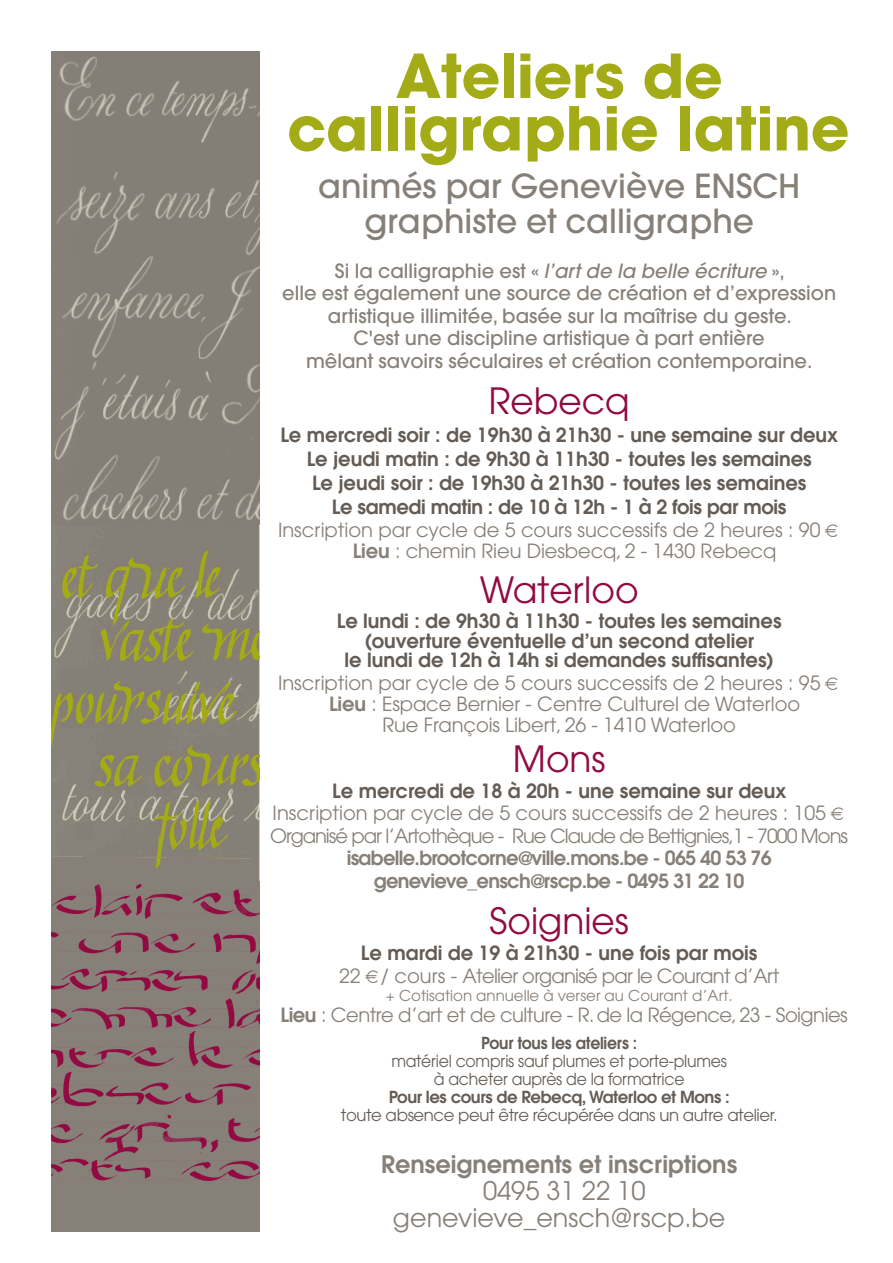
<style>
.page{position:relative;width:893px;height:1263px;background:#fff}
.page>*{position:absolute;margin:0;border:0;box-sizing:border-box;transform-origin:0 0}
.t1{font:700 60px/52.5px "Avant Garde";letter-spacing:-.005em;color:#a3ac17;text-align:center}
.t2{font:36px "Avant Garde";color:#920a41}
.t3{font:500 33px/34.5px "Avant Garde";color:#878079;text-align:center}
.t4{font:25.5px/27px "Avant Garde";color:#878079;text-align:center}
.t5{font:600 24px "Avant Garde";color:#878079}
.t6{font:600 19.5px/24px "Avant Garde";color:#645c55;text-align:center}
.t7{font:500 19.5px/22.5px "Avant Garde";color:#878079;text-align:center}
.t8{font:19.5px/21px "Avant Garde";letter-spacing:-.005em;color:#878079}
.t9{font:19.5px/22.5px "Avant Garde";letter-spacing:-.05em;color:#878079}
.t10{font:600 19.5px/22.5px "Avant Garde";letter-spacing:-.035em;color:#878079;text-align:center}
.t11{font:19.5px "Avant Garde";letter-spacing:-.025em;color:#878079}
.t12{font:19.5px "Avant Garde";letter-spacing:-.035em;color:#878079}
.t13{font:16.5px/18px "Avant Garde";letter-spacing:-.015em;color:#645c55;text-align:center;scale:.95 1}
.t14{font:16.5px "Avant Garde";letter-spacing:-.015em;color:#645c55}
.t15{font:600 16.5px "Avant Garde";letter-spacing:-.025em;color:#645c55}
.t16{font:600 16.5px "Avant Garde";letter-spacing:-.025em;color:#645c55;scale:.95 1}
.t17{font:15px "Avant Garde";color:#878079}
.s1{font-style:italic}
.s2{font-weight:600}
</style>
<div class="page">
<div style="left:51px;top:51px;width:208px;height:1181px;background:#878079"></div>
<img style="left:54px;top:57px;width:205px;height:464px">
<img style="left:259px;top:525px;width:1px;height:360px">
<img style="left:155px;top:859px;width:6px;height:10px">
<img style="left:51px;top:547px;width:208px;height:312px">
<img style="left:51px;top:884px;width:208px;height:146px">
<img style="left:51px;top:1031px;width:208px;height:150px">
<h1 class="t1" style="left:287px;top:57px;width:564px">Ateliers de calligraphie latine</h1>
<h3 class="t3" style="left:318px;top:172px;width:484px">animés par Geneviève ENSCH graphiste et calligraphe</h3>
<p class="t7" style="left:282px;top:261px;width:555px">Si la calligraphie est « <span class="s1">l’art de la belle écriture</span> »,<br>elle est également une source de création et d’expression artistique illimitée, basée sur la maîtrise du geste.<br>C'est une discipline artistique à part entière<br>mêlant savoirs séculaires et création contemporaine.</p>
<h2 class="t2" style="left:489px;top:387px;width:142px">Rebecq</h2>
<p class="t6" style="left:280px;top:425px;width:559px">Le mercredi soir : de 19h30 à 21h30 - une semaine sur deux Le jeudi matin : de 9h30 à 11h30 - toutes les semaines<br>Le jeudi soir : de 19h30 à 21h30 - toutes les semaines<br>Le samedi matin : de 10 à 12h - 1 à 2 fois par mois</p>
<p class="t8" style="left:353px;top:521px;width:469px;text-indent:-75px">Inscription par cycle de 5 cours successifs de 2 heures : 90<br><span class="s2">Lieu</span> : chemin Rieu Diesbecq, 2 - 1430 Rebecq</p>
<h2 class="t2" style="left:480px;top:576px;width:160px">Waterloo</h2>
<p class="t6" style="left:337px;top:613px;width:446px;line-height:19.5px">Le lundi : de 9h30 à 11h30 - toutes les semaines (ouverture éventuelle d’un second atelier<br>le lundi de 12h à 14h si demandes suffisantes)</p>
<p class="t8" style="left:278px;top:674px;width:544px">Inscription par cycle de 5 cours successifs de 2 heures : 95</p>
<p class="t8" style="left:329px;top:695px;width:472px"><span class="s2">Lieu</span> : Espace Bernier - Centre Culturel de Waterloo</p>
<p class="t8" style="left:382px;top:716px;width:355px">Rue François Libert, 26 - 1410 Waterloo</p>
<h2 class="t2" style="left:513px;top:746px;width:94px">Mons</h2>
<p class="t6" style="left:332px;top:780px;width:456px">Le mercredi de 18 à 20h - une semaine sur deux</p>
<p class="t9" style="left:270px;top:804px;width:579px">Inscription par cycle de 5 cours successifs de 2 heures : 105<br>Organisé par l’Artothèque - Rue Claude de Bettignies,1 - 7000 Mons</p>
<p class="t10" style="left:347px;top:849px;width:427px">isabelle.brootcorne@ville.mons.be - 065 40 53 76 genevieve_ensch@rscp.be - 0495 31 22 10</p>
<h2 class="t2" style="left:490px;top:908px;width:141px">Soignies</h2>
<p class="t6" style="left:361px;top:942px;width:398px">Le mardi de 19 à 21h30 - une fois par mois</p>
<p class="t12" style="left:339px;top:968px;width:442px">22 / cours - Atelier organisé par le Courant d’Art</p>
<p class="t17" style="left:386px;top:989px;width:348px">+ Cotisation annuelle à verser au Courant d’Art.</p>
<p class="t11" style="left:281px;top:1007px;width:569px"><span class="s2">Lieu</span> : Centre d’art et de culture - R.de la Régence,23 - Soignies</p>
<p class="t16" style="left:481px;top:1036px;width:166px">Pour tous les ateliers :</p>
<p class="t13" style="left:391px;top:1053px;width:355px">matériel compris sauf plumes et porte-plumes à acheter auprès de la formatrice</p>
<p class="t15" style="left:389px;top:1090px;width:342px">Pour les cours de Rebecq, Waterloo et Mons :</p>
<p class="t14" style="left:341px;top:1108px;width:438px">toute absence peut être récupérée dans un autre atelier.</p>
<p class="t5" style="left:381px;top:1155px;width:357px">Renseignements et inscriptions</p>
<h3 class="t4" style="left:393px;top:1179px;width:334px">0495 31 22 10 genevieve_ensch@rscp.be</h3>
</div>
